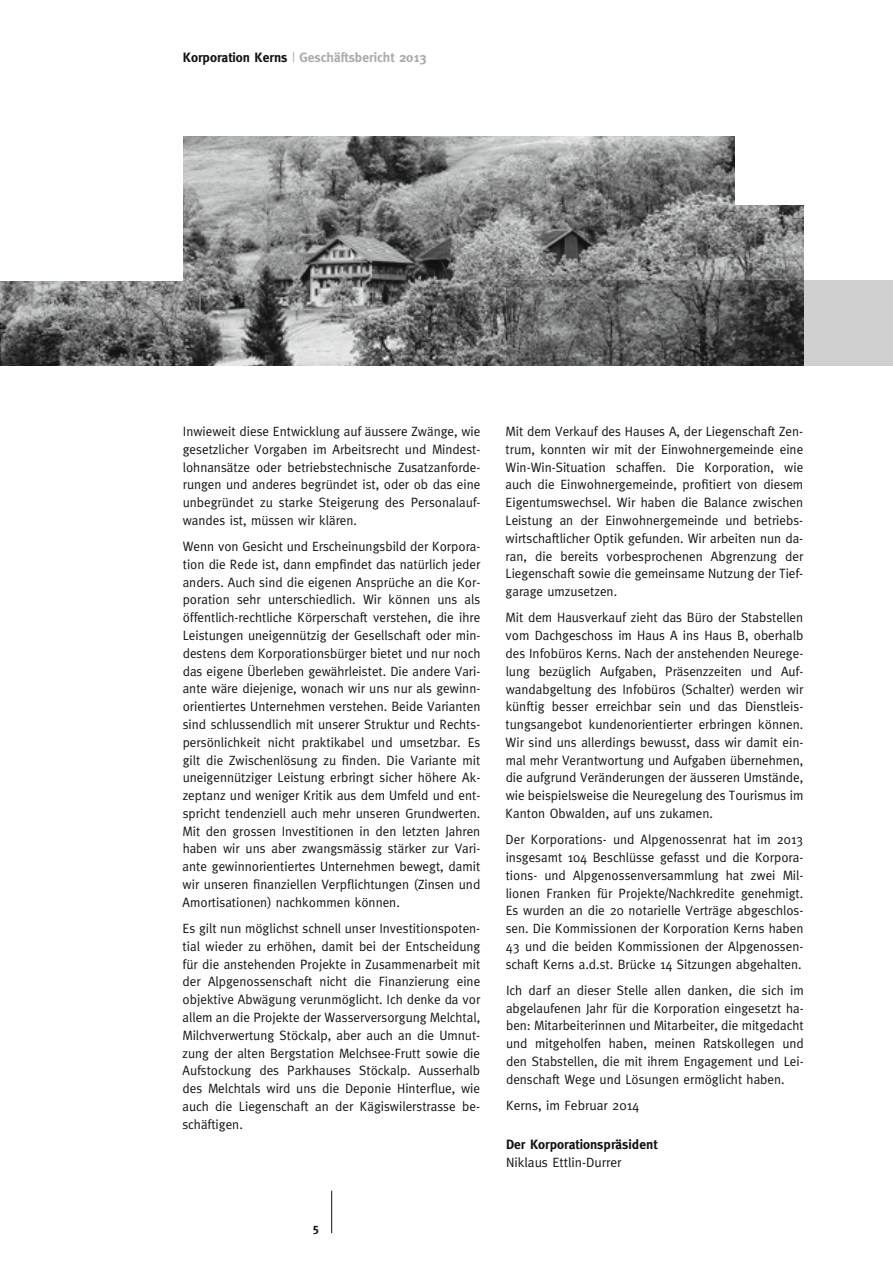
<style>
.page{position:relative;width:893px;height:1263px;background:#fff}
.page>*{position:absolute;margin:0;border:0;box-sizing:border-box;transform-origin:0 0}
.t1{font:13.5px/17.9px "Meta";color:#121313;text-align:justify}
.t2{font:700 13.5px "Meta";color:#aaabab}
.t3{font:700 13.5px "Meta";color:#121313}
.t4{font:700 12px "Meta";color:#121313}
.s1{color:#121313}
.s2{font-weight:400}
</style>
<div class="page">
<hr style="left:331px;top:1191px;width:1px;height:42px;background:#121313">
<img style="left:0;top:136px;width:804px;height:230px">
<div style="left:0;top:136px;width:183px;height:145px;background:#fff"></div>
<svg style="left:506px;top:281px;width:387px;height:85px"></svg>
<div style="left:736px;top:136px;width:68px;height:68px;background:#fff"></div>
<p class="t2" style="left:183px;top:49px;width:245px"><span class="s1">Korporation Kerns</span> <span class="s2">|</span> Geschäftsbericht 2013</p>
<p class="t1" style="left:183px;top:422px;width:299px">Inwieweit diese Entwicklung auf äussere Zwänge, wie gesetzlicher Vorgaben im Arbeitsrecht und Mindest&shy;lohnansätze oder betriebstechnische Zusatzanforde&shy;rungen und anderes begründet ist, oder ob das eine unbegründet zu starke Steigerung des Personalauf&shy;wandes ist, müssen wir klären.</p>
<p class="t1" style="left:183px;top:537px;width:299px">Wenn von Gesicht und Erscheinungsbild der Korpora&shy;tion die Rede ist, dann empfindet das natürlich jeder anders. Auch sind die eigenen Ansprüche an die Kor&shy;poration sehr unterschiedlich. Wir können uns als öffentlich-rechtliche Körperschaft verstehen, die ihre Leistungen uneigennützig der Gesellschaft oder min&shy;destens dem Korporationsbürger bietet und nur noch das eigene Überleben gewährleistet. Die andere Vari&shy;ante wäre diejenige, wonach wir uns nur als gewinn&shy;orientiertes Unternehmen verstehen. Beide Varianten sind schlussendlich mit unserer Struktur und Rechts&shy;persönlichkeit nicht praktikabel und umsetzbar. Es gilt die Zwischenlösung zu finden. Die Variante mit uneigennütziger Leistung erbringt sicher höhere Ak&shy;zeptanz und weniger Kritik aus dem Umfeld und ent&shy;spricht tendenziell auch mehr unseren Grundwerten.<br>Mit den grossen Investitionen in den letzten Jahren haben wir uns aber zwangsmässig stärker zur Vari&shy;ante gewinnorientiertes Unternehmen bewegt, damit wir unseren finanziellen Verpflichtungen (Zinsen und Amortisationen) nachkommen können.</p>
<p class="t1" style="left:182px;top:919px;width:299px">Es gilt nun möglichst schnell unser Investitionspoten&shy;tial wieder zu erhöhen, damit bei der Entscheidung für die anstehenden Projekte in Zusammenarbeit mit der Alpgenossenschaft nicht die Finanzierung eine objektive Abwägung verunmöglicht. Ich denke da vor allem an die Projekte der Wasserversorgung Melchtal, Milchverwertung Stöckalp, aber auch an die Umnut&shy;zung der alten Bergstation Melchsee-Frutt sowie die Aufstockung des Parkhauses Stöckalp. Ausserhalb des Melchtals wird uns die Deponie Hinterflue, wie auch die Liegenschaft an der Kägiswilerstrasse be&shy;schäftigen.</p>
<p class="t4" style="left:312px;top:1221px;width:8px">5</p>
<p class="t1" style="left:506px;top:422px;width:299px">Mit dem Verkauf des Hauses A, der Liegenschaft Zen&shy;trum, konnten wir mit der Einwohnergemeinde eine Win-Win-Situation schaffen. Die Korporation, wie auch die Einwohnergemeinde, profitiert von diesem Eigentumswechsel. Wir haben die Balance zwischen Leistung an der Einwohnergemeinde und betriebs&shy;wirtschaftlicher Optik gefunden. Wir arbeiten nun da&shy;ran, die bereits vorbesprochenen Abgrenzung der Liegenschaft sowie die gemeinsame Nutzung der Tief&shy;garage umzusetzen.</p>
<p class="t1" style="left:506px;top:609px;width:299px">Mit dem Hausverkauf zieht das Büro der Stabstellen vom Dachgeschoss im Haus A ins Haus B, oberhalb des Infobüros Kerns. Nach der anstehenden Neurege&shy;lung bezüglich Aufgaben, Präsenzzeiten und Auf&shy;wandabgeltung des Infobüros (Schalter) werden wir künftig besser erreichbar sein und das Dienstleis&shy;tungsangebot kundenorientierter erbringen können.<br>Wir sind uns allerdings bewusst, dass wir damit ein&shy;mal mehr Verantwortung und Aufgaben übernehmen, die aufgrund Veränderungen der äusseren Umstände, wie beispielsweise die Neuregelung des Tourismus im Kanton Obwalden, auf uns zukamen.</p>
<p class="t1" style="left:506px;top:830px;width:299px">Der Korporations- und Alpgenossenrat hat im 2013 insgesamt 104 Beschlüsse gefasst und die Korpora&shy;tions- und Alpgenossenversammlung hat zwei Mil&shy;lionen Franken für Projekte/Nachkredite genehmigt.<br>Es wurden an die 20 notarielle Verträge abgeschlos&shy;sen. Die Kommissionen der Korporation Kerns haben 43 und die beiden Kommissionen der Alpgenossen&shy;schaft Kerns a.d.st. Brücke 14 Sitzungen abgehalten.</p>
<p class="t1" style="left:506px;top:981px;width:299px">Ich darf an dieser Stelle allen danken, die sich im abgelaufenen Jahr für die Korporation eingesetzt ha&shy;ben: Mitarbeiterinnen und Mitarbeiter, die mitgedacht und mitgeholfen haben, meinen Ratskollegen und den Stabstellen, die mit ihrem Engagement und Lei&shy;denschaft Wege und Lösungen ermöglicht haben.</p>
<p class="t1" style="left:506px;top:1096px;width:135px">Kerns, im Februar 2014</p>
<p class="t3" style="left:506px;top:1136px;width:153px">Der Korporationspräsident</p>
<p class="t1" style="left:506px;top:1153px;width:117px">Niklaus Ettlin-Durrer</p>
</div>
